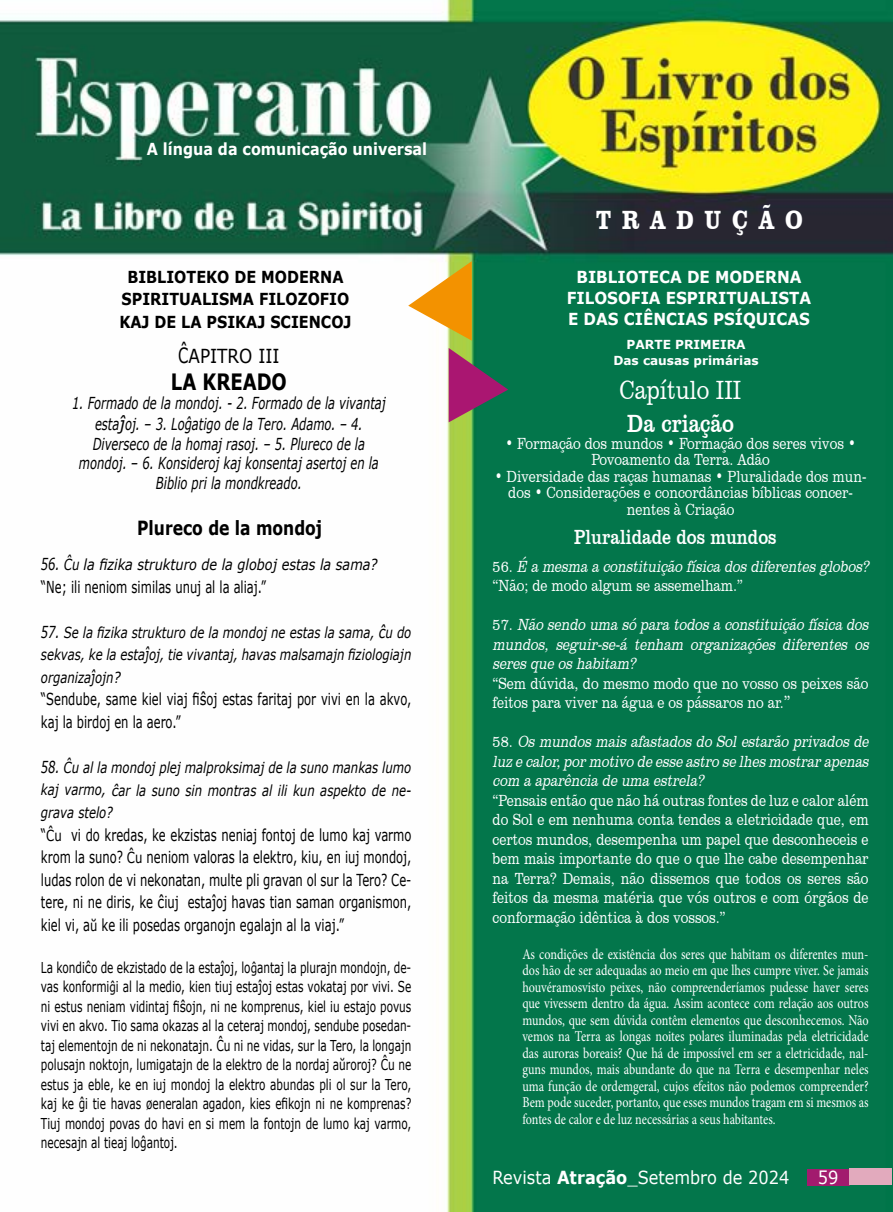
<style>
.page{position:relative;width:893px;height:1212px;background:#fff}
.page>*{position:absolute;margin:0;border:0;box-sizing:border-box;transform-origin:0 0}
.t1{font:300 27px "Clarendon BT";color:#fff;scale:.8 1}
.t2{font:700 27px "Clarendon BT";letter-spacing:.5em;color:#fff;scale:.8 1}
.t3{font:25.5px "Clarendon BT";color:#fff;scale:.79 1}
.t4{font:700 22.5px "Verdana";color:#000;scale:.8 1}
.t5{font:21px "Clarendon BT";color:#fff;scale:.8 1}
.t6{font:700 19.5px "Verdana";color:#000;scale:.8 1}
.t7{font:19.35px "Verdana";color:#000;scale:.87 1}
.t8{font:18px "Verdana";color:#fff;scale:.9 1}
.t9{font:18px "Verdana";color:#fff}
.t10{font:300 16.5px/19.5px "Clarendon BT";color:#fff;text-align:center;scale:.8 1}
.t11{font:16.5px/22.5px "Verdana";color:#000;scale:.7 1}
.t12{font:italic 300 16.5px/19.5px "Clarendon BT";color:#fff;text-align:justify;scale:.8 1}
.t13{font:italic 16.5px/19.5px "Verdana";color:#000;text-align:center;scale:.7 1}
.t14{font:700 16.5px/21px "Verdana";color:#fff;text-align:center;scale:.91 1}
.t15{font:700 16.5px/22.5px "Verdana";color:#000;text-align:center;scale:.87 1}
.t16{font:700 16.5px "Verdana";color:#fff;scale:.87 1}
.t17{font:italic 15.15px/22.5px "Verdana";color:#000;text-align:justify;scale:.77 1}
.t18{font:15px/16.5px "Minion Pro";color:#fff;text-align:justify;scale:.81 1}
.t19{font:15px/19.5px "Verdana";color:#000;text-align:justify;scale:.7 1}
.t20{font:700 12.45px/16.5px "Verdana";color:#fff;text-align:center}
.s1{font-size:21px}
.s2{font-size:18px}
.s3{font-style:normal}
.s4{font-size:16.5px}
.s5{font-size:14.85px}
.s6{font-size:15.15px}
.s7{font-size:13.8px}
.s8{font-weight:700}
</style>
<div class="page">
<img style="left:0;top:20px;width:1px;height:236px">
<img style="left:1px;top:0;width:892px;height:1212px">
<svg style="left:449px;top:348px;width:59px;height:74px"></svg>
<svg style="left:408px;top:261px;width:64px;height:80px"></svg>
<div style="left:807px;top:1169px;width:42px;height:17px;background:#a21b6e"></div>
<div style="left:849px;top:1168px;width:43px;height:17px;background:#e2aabd"></div>
<p class="t16" style="left:147px;top:138px;width:324px">A língua da comunicação universal</p>
<h1 class="t2" style="left:596px;top:203px;width:260px">TRADUÇÃO</h1>
<p class="t15" style="left:119px;top:265px;width:268px">BIBLIOTEKO DE MODERNA<br>SPIRITUALISMA FILOZOFIO<br>KAJ DE LA PSIKAJ SCIENCOJ</p>
<p class="t14" style="left:567px;top:266px;width:270px">BIBLIOTECA DE MODERNA<br>FILOSOFIA ESPIRITUALISTA<br>E DAS CIÊNCIAS PSÍQUICAS</p>
<p class="t20" style="left:613px;top:336px;width:147px">PARTE PRIMEIRA<br>Das causas primárias</p>
<p class="t7" style="left:178px;top:342px;width:118px"><span class="s1">Ĉ</span>APITRO III</p>
<h3 class="t4" style="left:171px;top:366px;width:147px">LA KREADO</h3>
<p class="t13" style="left:72px;top:392px;width:450px;line-height:21px">1. Formado de la mondoj. - 2. Formado de la vivantaj esta<span class="s2">ĵ</span>oj. – 3. Loĝatigo de la Tero. Adamo. – 4.</p>
<p class="t13" style="left:79px;top:434px;width:430px">Diverseco de la homaj rasoj. – 5. Plureco de la mondoj. – 6. Konsideroj kaj konsentaj asertoj en la<br>Biblio pri la mondkreado.</p>
<h3 class="t6" style="left:137px;top:514px;width:233px">Plureco de la mondoj</h3>
<h3 class="t5" style="left:574px;top:524px;width:255px">Pluralidade dos mundos</h3>
<h1 class="t1" style="left:619px;top:373px;width:154px">Capítulo III</h1>
<h2 class="t3" style="left:627px;top:407px;width:137px">Da criação</h2>
<p class="t10" style="left:505px;top:434px;width:439px;line-height:16.5px">• Formação dos mundos • Formação dos seres vivos •<br>Povoamento da Terra. Adão</p>
<p class="t10" style="left:495px;top:467px;width:466px;line-height:16.5px">• Diversidade das raças humanas • Pluralidade dos mun&shy;dos • Considerações e concordâncias bíblicas concer&shy;nentes à Criação</p>
<p class="t12" style="left:493px;top:556px;width:476px"><span class="s3">5 6 .</span> É a mesma a constituição física dos diferentes globos? <span class="s3">“Não; de modo algum se assemelham.”</span></p>
<p class="t12" style="left:493px;top:614px;width:476px"><span class="s3">5 7 .</span> Não sendo uma só para todos a constituição física dos mundos, seguir-se-á tenham organizações diferentes os seres que os habitam?</p>
<p class="t10" style="left:493px;top:673px;width:471px;text-align:left">“Sem dúvida, do mesmo modo que no vosso os peixes são feitos para viver na água e os pássaros no ar.<span class="s2">”</span></p>
<p class="t12" style="left:493px;top:731px;width:476px"><span class="s3">5 8 .</span> Os mundos mais afastados do Sol estarão privados de luz e calor,pormotivo de esse astro se lhes mostrarapenas com a aparência de uma estrela?</p>
<p class="t10" style="left:493px;top:790px;width:472px;text-align:justify">“Pensais então que não há outras fontes de luz e calor além do Sol e em nenhuma conta tendes a eletricidade que, em certos mundos, desempenha um papel que desconheceis e bem mais importante do que o que lhe cabe desempenhar na Terra? Demais, não dissemos que todos os seres são feitos da mesma matéria que vós outros e com órgãos de conformação idêntica à dos vossos.”</p>
<p class="t18" style="left:522px;top:946px;width:429px">As condições de existência dos seres que habitam os diferentes mun&shy;dos hão de ser adequadas ao meio em que lhes cumpre viver. Se jamais houvéramosvisto peixes, não compreenderíamos pudesse haver seres que vivessem dentro da água. Assim acontece com relação aos outros mundos, que sem dúvida contêm elementos que desconhecemos. Não vemos na Terra as longas noites polares iluminadas pela eletricidade das auroras boreais? Que há de impossível em ser a eletricidade, nal&shy;guns mundos, mais abundante do que na Terra e desempenhar neles uma função de ordemgeral, cujos efeitos não podemos compreender?<br>Bem pode suceder, portanto, que esses mundos tragam em si mesmos as fontes de calor e de luz necessárias a seus habitantes.</p>
<p class="t17" style="left:41px;top:553px;width:439px"><span class="s4">56.</span> Ĉu la fizika strukturo de la globoj estas la sama?</p>
<p class="t11" style="left:41px;top:575px;width:323px">“Ne; ili neniom similas unuj al la aliaj.”</p>
<p class="t17" style="left:41px;top:621px;width:483px"><span class="s4">57.</span> Se la fizika strukturo de la mondoj ne estas la sama, <span class="s4">ĉ</span>u do sekvas, ke la esta<span class="s4">ĵ</span>oj, tie vivantaj, havas malsamajn fiziologiajn organiza<span class="s4">ĵ</span>ojn?</p>
<p class="t11" style="left:41px;top:688px;width:531px">“Sendube, same kiel viaj fiŝoj estas faritaj por vivi en la akvo, kaj la birdoj en la aero.”</p>
<p class="t17" style="left:41px;top:756px;width:483px"><span class="s4">58.</span> Ĉu al la mondoj plej malproksimaj de la suno mankas lumo kaj varmo, <span class="s5">ĉ</span>ar la suno sin montras al ili kun aspekto de ne&shy;grava stelo?</p>
<p class="t11" style="left:41px;top:823px;width:531px;text-align:justify">“<span class="s6">Ĉu</span> vi do kredas, ke ekzistas neniaj fontoj de lumo kaj varmo krom la suno? <span class="s6">Ĉu</span> neniom valoras la elektro, kiu, en iuj mondoj, ludas rolon de vi nekonatan, multe pli gravan ol sur la Tero? Ce&shy;tere, ni ne diris, ke ĉiuj estaĵoj havas tian saman organismon, kiel vi, a<span class="s6">ŭ</span> ke ili posedas organojn egalajn al la viaj.”</p>
<p class="t19" style="left:41px;top:957px;width:531px">La kondiĉo de ekzistado de la estaĵoj, lo<span class="s7">ĝ</span>antaj la plurajn mondojn, de&shy;vas konformi<span class="s7">ĝ</span>i al la medio, kien tiuj estaĵoj estas vokataj por vivi. Se ni estus neniam vidintaj fiŝojn, ni ne komprenus, kiel iu estajo povus vivi en akvo. Tio sama okazas al la ceteraj mondoj, sendube posedan&shy;taj elementojn de ni nekonatajn. Ĉu ni ne vidas, sur la Tero, la longajn polusajn noktojn, lumigatajn de la elektro de la nordaj aŭroroj? Ĉu ne estus ja eble, ke en iuj mondoj la elektro abundas pli ol sur la Tero, kaj ke ĝi tie havas øeneralan agadon, kies efikojn ni ne komprenas?<br>Tiuj mondoj povas do havi en si mem la fontojn de lumo kaj varmo, necesajn al tieaj loĝantoj.</p>
<p class="t9" style="left:814px;top:1163px;width:24px">59</p>
<p class="t8" style="left:492px;top:1165px;width:331px">Revista <span class="s8">Atração</span>_Setembro de 2024</p>
<p class="t8" style="left:818px;top:1165px;width:24px">59</p>
</div>
